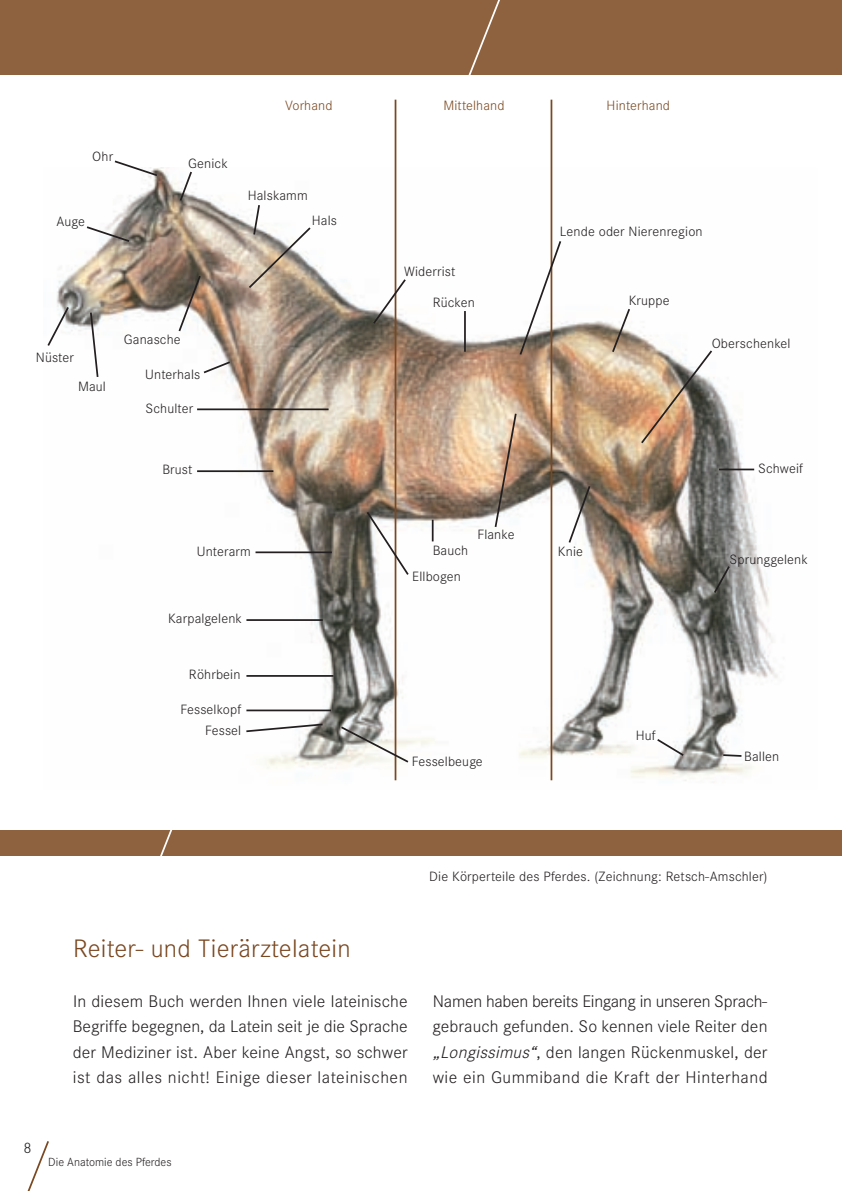
<style>
.page{position:relative;width:842px;height:1191px;background:#fff}
.page>*{position:absolute;margin:0;border:0;box-sizing:border-box;transform-origin:0 0}
.t1{font:300 26.25px "Corporate S";letter-spacing:.01em;color:#7a4821}
.t2{font:300 17.5px/25.2px "Corporate S";letter-spacing:.025em;color:#231f20;text-align:justify}
.t3{font:300 15.75px "Corporate S";color:#231f20}
.t4{font:300 14px "Corporate S";letter-spacing:.01em;color:#231f20}
.t5{font:300 14px "Corporate S";letter-spacing:.01em;color:#7a4821}
.t6{font:300 12.25px "Corporate S";color:#231f20}
.s1{font-style:italic}
</style>
<div class="page">
<div style="left:0;top:830px;width:842px;height:26px;background:#8f623f"></div>
<div style="left:0;top:0;width:842px;height:74px;background:#8f623f"></div>
<svg style="left:27px;top:1141px;width:22px;height:50px"></svg>
<img style="left:56px;top:167px;width:722px;height:614px">
<hr style="left:395px;top:100px;width:1px;height:680px;background:#7a4821">
<hr style="left:551px;top:100px;width:1px;height:680px;background:#7a4821">
<svg style="left:113px;top:160px;width:46px;height:17px"></svg>
<svg style="left:85px;top:225px;width:46px;height:18px"></svg>
<svg style="left:47px;top:305px;width:23px;height:43px"></svg>
<svg style="left:89px;top:311px;width:11px;height:68px"></svg>
<svg style="left:177px;top:274px;width:25px;height:59px"></svg>
<svg style="left:202px;top:360px;width:30px;height:15px"></svg>
<hr style="left:197px;top:408px;width:132px;height:2px;background:#231f20">
<hr style="left:197px;top:470px;width:76px;height:2px;background:#231f20">
<hr style="left:256px;top:551px;width:76px;height:2px;background:#231f20">
<hr style="left:246px;top:619px;width:77px;height:2px;background:#231f20">
<hr style="left:246px;top:675px;width:88px;height:2px;background:#231f20">
<hr style="left:246px;top:709px;width:85px;height:2px;background:#231f20">
<svg style="left:339px;top:725px;width:71px;height:39px"></svg>
<svg style="left:365px;top:510px;width:45px;height:67px"></svg>
<hr style="left:432px;top:520px;width:2px;height:21px;background:#231f20">
<svg style="left:244px;top:722px;width:80px;height:11px"></svg>
<svg style="left:493px;top:412px;width:25px;height:117px;background:#bfaa97"></svg>
<svg style="left:567px;top:484px;width:25px;height:60px"></svg>
<svg style="left:655px;top:737px;width:31px;height:20px"></svg>
<svg style="left:721px;top:753px;width:22px;height:5px"></svg>
<svg style="left:712px;top:564px;width:19px;height:31px"></svg>
<hr style="left:719px;top:468px;width:35px;height:2px;background:#231f20">
<img style="left:639px;top:348px;width:75px;height:97px">
<svg style="left:611px;top:307px;width:21px;height:47px"></svg>
<svg style="left:518px;top:239px;width:45px;height:118px"></svg>
<hr style="left:464px;top:311px;width:2px;height:41px;background:#231f20">
<svg style="left:371px;top:277px;width:37px;height:49px"></svg>
<svg style="left:247px;top:203px;width:65px;height:87px"></svg>
<svg style="left:178px;top:170px;width:15px;height:33px"></svg>
<p class="t4" style="left:92px;top:147px;width:22px">Ohr</p>
<p class="t4" style="left:56px;top:213px;width:30px">Auge</p>
<p class="t4" style="left:188px;top:155px;width:41px">Genick</p>
<p class="t4" style="left:36px;top:349px;width:40px">Nüster</p>
<p class="t4" style="left:78px;top:378px;width:29px">Maul</p>
<p class="t4" style="left:124px;top:331px;width:58px">Ganasche</p>
<p class="t4" style="left:145px;top:366px;width:57px">Unterhals</p>
<p class="t4" style="left:146px;top:399px;width:49px">Schulter</p>
<p class="t4" style="left:162px;top:461px;width:32px">Brust</p>
<p class="t5" style="left:285px;top:97px;width:49px">Vorhand</p>
<p class="t5" style="left:443px;top:97px;width:63px">Mittelhand</p>
<p class="t5" style="left:607px;top:97px;width:65px">Hinterhand</p>
<p class="t4" style="left:248px;top:187px;width:61px">Halskamm</p>
<p class="t4" style="left:312px;top:211px;width:27px">Hals</p>
<p class="t4" style="left:404px;top:262px;width:53px">Widerrist</p>
<p class="t4" style="left:433px;top:294px;width:44px">Rücken</p>
<p class="t4" style="left:560px;top:223px;width:144px">Lende oder Nierenregion</p>
<p class="t4" style="left:629px;top:292px;width:42px">Kruppe</p>
<p class="t4" style="left:712px;top:335px;width:80px">Oberschenkel</p>
<p class="t4" style="left:758px;top:460px;width:47px">Schweif</p>
<p class="t4" style="left:197px;top:542px;width:56px">Unterarm</p>
<p class="t4" style="left:168px;top:610px;width:76px">Karpalgelenk</p>
<p class="t4" style="left:189px;top:666px;width:53px">Röhrbein</p>
<p class="t4" style="left:181px;top:700px;width:62px">Fesselkopf</p>
<p class="t4" style="left:205px;top:721px;width:38px">Fessel</p>
<p class="t4" style="left:433px;top:542px;width:37px">Bauch</p>
<p class="t4" style="left:412px;top:568px;width:50px">Ellbogen</p>
<p class="t4" style="left:477px;top:525px;width:39px">Flanke</p>
<p class="t4" style="left:558px;top:543px;width:27px">Knie</p>
<p class="t4" style="left:412px;top:752px;width:73px">Fesselbeuge</p>
<p class="t4" style="left:636px;top:727px;width:21px">Huf</p>
<p class="t4" style="left:729px;top:551px;width:80px">Sprunggelenk</p>
<p class="t4" style="left:744px;top:747px;width:37px">Ballen</p>
<p class="t4" style="left:429px;top:868px;width:340px">Die Körperteile des Pferdes. (Zeichnung: Retsch-Amschler)</p>
<h1 class="t1" style="left:73px;top:932px;width:279px">Reiter- und Tierärztelatein</h1>
<p class="t2" style="left:73px;top:988px;width:336px">In diesem Buch werden Ihnen viele lateinische Begriffe begegnen, da Latein seit je die Sprache der Mediziner ist. Aber keine Angst, so schwer ist das alles nicht! Einige dieser lateinischen</p>
<p class="t3" style="left:23px;top:1138px;width:10px">8</p>
<p class="t6" style="left:48px;top:1154px;width:125px">Die Anatomie des Pferdes</p>
<p class="t2" style="left:432px;top:988px;width:337px">Namen haben bereits Eingang in unseren Sprach - gebrauch gefunden. So kennen viele Reiter den <span class="s1">„Longissimus“</span>, den langen Rückenmuskel, der wie ein Gummiband die Kraft der Hinterhand</p>
</div>
